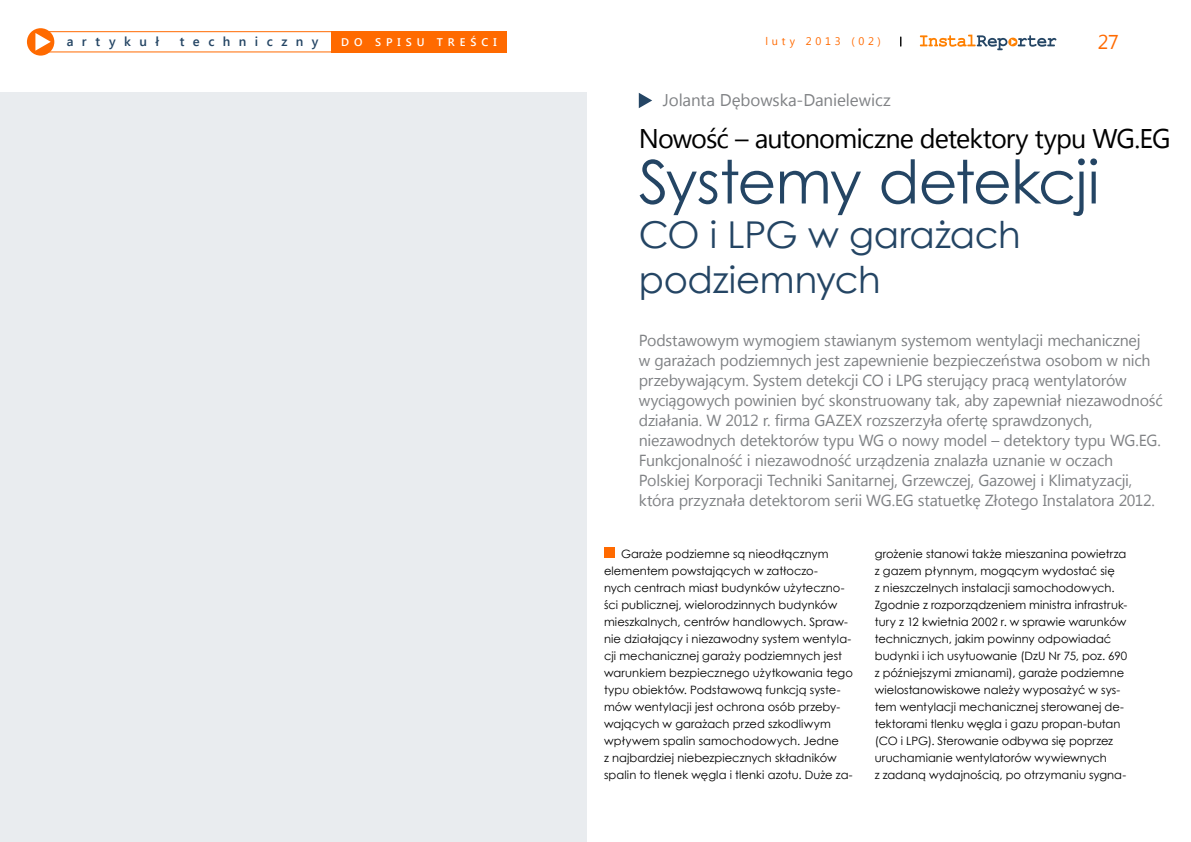
<style>
.page{position:relative;width:1191px;height:842px;background:#fff}
.page>*{position:absolute;margin:0;border:0;box-sizing:border-box;transform-origin:0 0}
.t1{font:60px "Century Gothic";letter-spacing:-.025em;color:#244564}
.t2{font:37px/45px "Century Gothic";letter-spacing:-.01em;color:#244564}
.t3{font:27px "Segoe UI";letter-spacing:-.035em;color:#000}
.t4{font:20px "Segoe UI";color:#ff6a00}
.t5{font:17px "Segoe UI";letter-spacing:-.005em;color:#808285}
.t6{font:16px/20px "Segoe UI";letter-spacing:-.015em;color:#808285}
.t7{font:600 13px "Segoe UI";letter-spacing:.65em;color:#244564}
.t8{font:11.5px/17px "Century Gothic";letter-spacing:.005em;color:#000}
.t9{font:600 11.1px "Segoe UI";letter-spacing:.445em;color:#fff}
.t10{font:11px "Segoe UI";letter-spacing:.34em;color:#ff6a00}
</style>
<div class="page">
<div style="left:27px;top:28px;width:27px;height:28px;background:#ff6a00;border-radius:50%"></div>
<svg style="left:35px;top:33px;width:16px;height:17px"></svg>
<svg style="left:920px;top:35px;width:136px;height:15px"></svg>
<div style="left:33px;top:31px;width:310px;height:21px;border:1px solid #ff6a00"></div>
<div style="left:331px;top:31px;width:176px;height:21px;background:#ff6a00"></div>
<svg style="left:639px;top:93px;width:13px;height:15px"></svg>
<div style="left:604px;top:548px;width:10px;height:10px;background:#ff6a00"></div>
<div style="left:0;top:93px;width:587px;height:749px;background:#e9ecef"></div>
<p class="t7" style="left:67px;top:32px;width:94px">artykuł</p>
<p class="t7" style="left:180px;top:32px;width:140px">techniczny</p>
<p class="t9" style="left:341px;top:34px;width:157px">do spisu treści</p>
<p class="t10" style="left:765px;top:34px;width:117px">luty 2013 (02)</p>
<h3 class="t4" style="left:1097px;top:28px;width:23px">27</h3>
<h3 class="t5" style="left:663px;top:88px;width:229px">Jolanta Dębowska-Danielewicz</h3>
<h3 class="t3" style="left:639px;top:120px;width:533px">Nowość – autonomiczne detektory typu WG.EG</h3>
<h1 class="t1" style="left:639px;top:140px;width:462px">Systemy detekcji</h1>
<h2 class="t2" style="left:639px;top:212px;width:383px">CO i LPG w garażach podziemnych</h2>
<p class="t6" style="left:639px;top:330px;width:525px">Podstawowym wymogiem stawianym systemom wentylacji mechanicznej<br>w garażach podziemnych jest zapewnienie bezpieczeństwa osobom w nich przebywającym. System detekcji CO i LPG sterujący pracą wentylatorów wyciągowych powinien być skonstruowany tak, aby zapewniał niezawodność działania. W 2012 r. firma GAZEX rozszerzyła ofertę sprawdzonych, niezawodnych detektorów typu WG o nowy model – detektory typu WG.EG.<br>Funkcjonalność i niezawodność urządzenia znalazła uznanie w oczach Polskiej Korporacji Techniki Sanitarnej, Grzewczej, Gazowej i Klimatyzacji, która przyznała detektorom serii WG.EG statuetkę Złotego Instalatora 2012.</p>
<p class="t8" style="left:604px;top:545px;width:250px;text-indent:17px">Garaże podziemne są nieodłącznym elementem powstających w zatłoczo-<br>nych centrach miast budynków użyteczno&shy;ści publicznej, wielorodzinnych budynków mieszkalnych, centrów handlowych. Spraw&shy;nie działający i niezawodny system wentyla&shy;cji mechanicznej garaży podziemnych jest warunkiem bezpiecznego użytkowania tego typu obiektów. Podstawową funkcją syste&shy;mów wentylacji jest ochrona osób przeby&shy;wających w garażach przed szkodliwym wpływem spalin samochodowych. Jedne<br>z najbardziej niebezpiecznych składników spalin to tlenek węgla i tlenki azotu. Duże za-</p>
<p class="t8" style="left:874px;top:545px;width:254px">grożenie stanowi także mieszanina powietrza z gazem płynnym, mogącym wydostać się<br>z nieszczelnych instalacji samochodowych.<br>Zgodnie z rozporządzeniem ministra infrastruk&shy;tury z 12 kwietnia 2002 r. w sprawie warunków technicznych, jakim powinny odpowiadać budynki i ich usytuowanie (DzU Nr 75, poz. 690 z późniejszymi zmianami), garaże podziemne wielostanowiskowe należy wyposażyć w sys&shy;tem wentylacji mechanicznej sterowanej de&shy;tektorami tlenku węgla i gazu propan-butan (CO i LPG). Sterowanie odbywa się poprzez uruchamianie wentylatorów wywiewnych<br>z zadaną wydajnością, po otrzymaniu sygna-</p>
</div>
